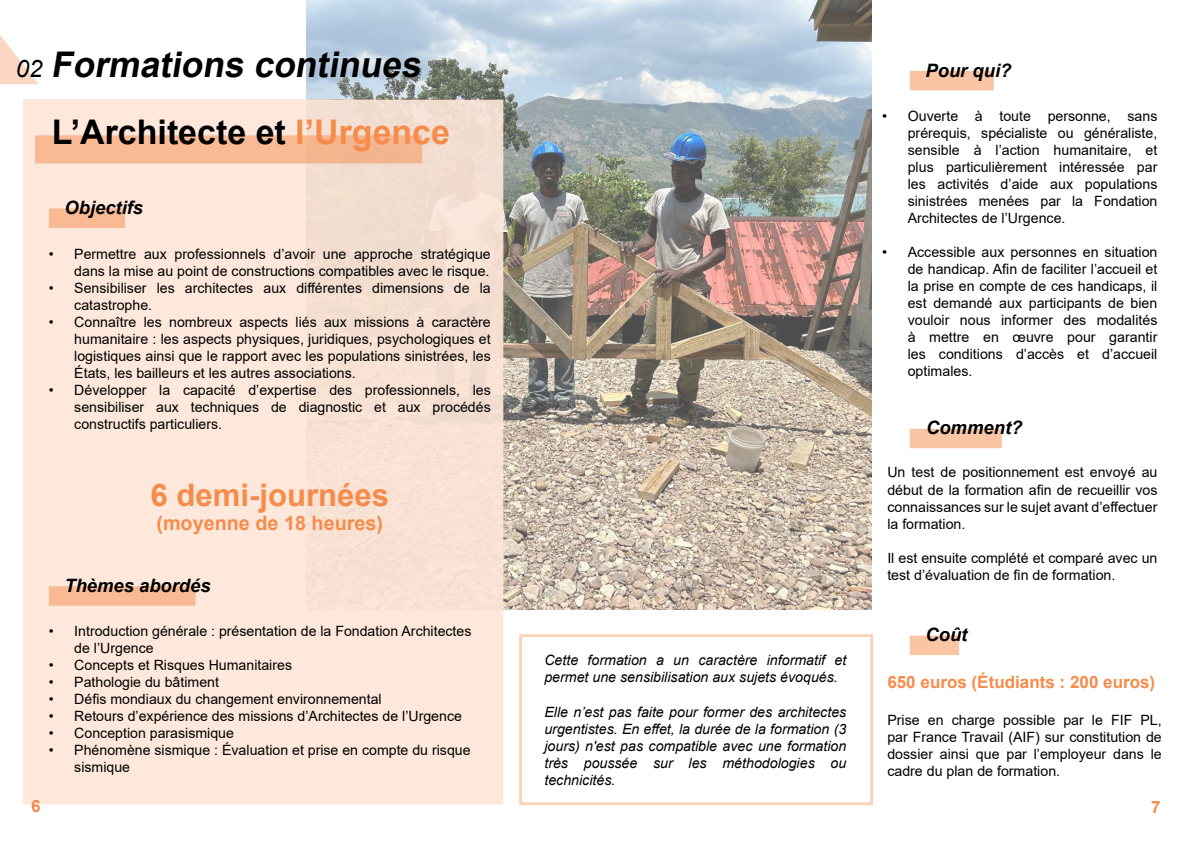
<style>
.page{position:relative;width:1191px;height:842px;background:#fff}
.page>*{position:absolute;margin:0;border:0;box-sizing:border-box;transform-origin:0 0}
.t1{font:italic 700 35.4px "Arial";color:#000}
.t2{font:700 33.9px "Arial";color:#000}
.t3{font:700 31.1px "Arial";color:#f68c4c}
.t4{font:italic 24px "Arial";color:#000}
.t5{font:700 19.8px "Arial";color:#f68c4c}
.t6{font:italic 700 18.4px "Arial";color:#000}
.t7{font:700 17px "Arial";color:#f68c4c}
.t8{font:14.2px/17px "Arial";color:#000;text-align:justify}
.t9{font:italic 14.2px/17px "Arial";color:#000}
.t10{font:14.1px/17px "Arial";color:#000}
.s1{color:#f68c4c}
</style>
<div class="page">
<img style="left:307px;top:0;width:564px;height:610px">
<div style="left:23px;top:99px;width:480px;height:705px;background:linear-gradient(to right,#ffeadd,#f7e1d4)"></div>
<div style="left:909px;top:71px;width:84px;height:19px;background:#fac5a5"></div>
<div style="left:909px;top:429px;width:93px;height:19px;background:#fac5a5"></div>
<div style="left:49px;top:208px;width:76px;height:20px;background:#f9ba93"></div>
<div style="left:35px;top:135px;width:387px;height:28px;background:#f9ba93"></div>
<div style="left:909px;top:636px;width:50px;height:19px;background:#fac5a5"></div>
<div style="left:49px;top:586px;width:146px;height:20px;background:#f9ba93"></div>
<svg style="left:0;top:35px;width:38px;height:49px"></svg>
<h1 class="t1" style="left:51px;top:39px;width:379px">Formations continues</h1>
<h3 class="t6" style="left:925px;top:58px;width:88px">Pour qui?</h3>
<p class="t8" style="left:907px;top:107px;width:251px;text-indent:-26px">• Ouverte à toute personne, sans prérequis, spécialiste ou généraliste, sensible à l’action humanitaire, et plus particulièrement intéressée par les activités d’aide aux populations sinistrées menées par la Fondation Architectes de l’Urgence.</p>
<p class="t8" style="left:907px;top:243px;width:251px;text-indent:-26px">• Accessible aux personnes en situation de handicap. Afin de faciliter l’accueil et la prise en compte de ces handicaps, il est demandé aux participants de bien vouloir nous informer des modalités à mettre en œuvre pour garantir les conditions d’accès et d’accueil optimales.</p>
<h3 class="t4" style="left:16px;top:53px;width:28px">02</h3>
<h2 class="t2" style="left:52px;top:108px;width:400px">L’Architecte et <span class="s1">l’Urgence</span></h2>
<h3 class="t6" style="left:64px;top:195px;width:80px">Objectifs</h3>
<p class="t10" style="left:49px;top:245px;width:443px;text-align:right">• Permettre aux professionnels d’avoir une approche stratégique dans la mise au point de constructions compatibles avec le risque.</p>
<p class="t10" style="left:74px;top:279px;width:418px;text-indent:-25px">• Sensibiliser les architectes aux différentes dimensions de la catastrophe.</p>
<p class="t10" style="left:74px;top:313px;width:418px;text-align:justify;text-indent:-25px">• Connaître les nombreux aspects liés aux missions à caractère humanitaire : les aspects physiques, juridiques, psychologiques et logistiques ainsi que le rapport avec les populations sinistrées, les États, les bailleurs et les autres associations.</p>
<p class="t10" style="left:74px;top:381px;width:418px;text-align:justify;text-indent:-25px">• Développer la capacité d’expertise des professionnels, les sensibiliser aux techniques de diagnostic et aux procédés constructifs particuliers.</p>
<h3 class="t6" style="left:926px;top:416px;width:98px">Comment?</h3>
<p class="t8" style="left:887px;top:464px;width:271px">Un test de positionnement est envoyé au début de la formation afin de recueillir vos connaissances sur le sujet avant d’effectuer la formation.</p>
<p class="t8" style="left:887px;top:549px;width:271px">Il est ensuite complété et comparé avec un test d’évaluation de fin de formation.</p>
<h3 class="t3" style="left:150px;top:473px;width:240px">6 demi-journées</h3>
<h3 class="t5" style="left:156px;top:509px;width:228px">(moyenne de 18 heures)</h3>
<h3 class="t6" style="left:64px;top:573px;width:148px">Thèmes abordés</h3>
<p class="t10" style="left:74px;top:622px;width:399px;text-indent:-25px">• Introduction générale : présentation de la Fondation Architectes de l’Urgence</p>
<p class="t10" style="left:49px;top:656px;width:245px">• Concepts et Risques Humanitaires</p>
<p class="t10" style="left:49px;top:673px;width:172px">• Pathologie du bâtiment</p>
<p class="t10" style="left:49px;top:690px;width:334px">• Défis mondiaux du changement environnemental</p>
<p class="t10" style="left:49px;top:707px;width:414px">• Retours d’expérience des missions d’Architectes de l’Urgence</p>
<p class="t10" style="left:49px;top:724px;width:187px">• Conception parasismique</p>
<p class="t10" style="left:74px;top:741px;width:398px;text-indent:-25px">• Phénomène sismique : Évaluation et prise en compte du risque sismique</p>
<h3 class="t6" style="left:925px;top:623px;width:44px">Coût</h3>
<p class="t7" style="left:887px;top:670px;width:269px">650 euros (Étudiants : 200 euros)</p>
<p class="t8" style="left:887px;top:712px;width:276px">Prise en charge possible par le FIF PL, par France Travail (AIF) sur constitution de dossier ainsi que par l’employeur dans le cadre du plan de formation.</p>
<p class="t9" style="left:544px;top:652px;width:303px">Cette formation a un caractère informatif et permet une sensibilisation aux sujets évoqués.</p>
<p class="t9" style="left:544px;top:703px;width:303px;text-align:justify">Elle n’est pas faite pour former des architectes urgentistes. En effet, la durée de la formation (3 jours) n'est pas compatible avec une formation très poussée sur les méthodologies ou technicités.</p>
<p class="t7" style="left:31px;top:794px;width:11px">6</p>
<p class="t7" style="left:1151px;top:795px;width:11px">7</p>
</div>
